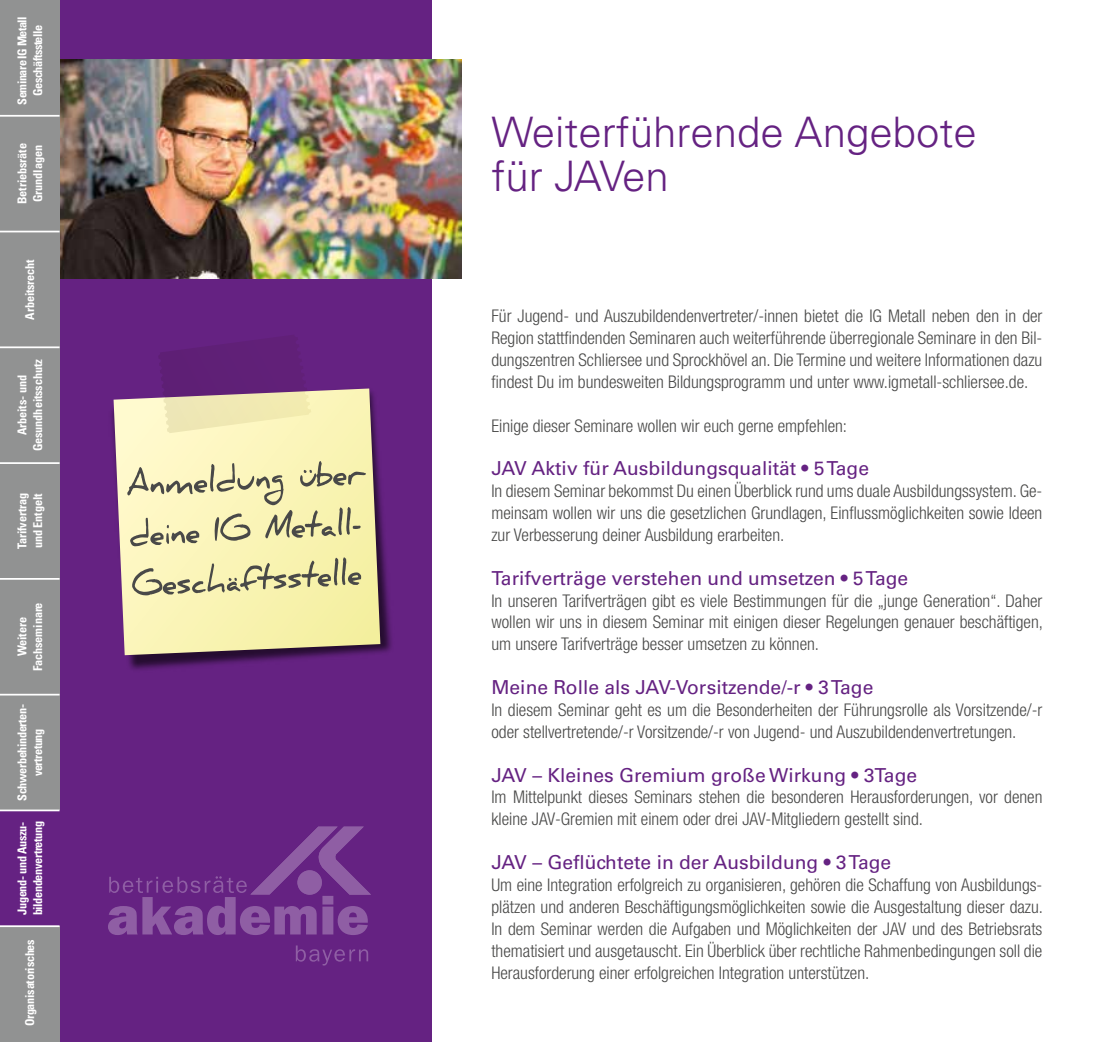
<style>
.page{position:relative;width:1102px;height:1042px;background:#fff}
.page>*{position:absolute;margin:0;border:0;box-sizing:border-box;transform-origin:0 0}
.t1{font:300 42px/43.8px "Univers LT Std";color:#652282}
.t2{font:19.25px "Univers LT Std";color:#652282}
.t3{font:300 condensed 17.5px/21.9px "Helvetica Neue LT Std";color:#494948;text-align:justify}
.t4{font:700 condensed 12.25px/15.8px "Univers LT Std";letter-spacing:-.02em;color:#fff}
.t5{font:700 condensed 12.25px/15.8px "Univers LT Std";letter-spacing:-.04em;color:#fff;text-align:center}
</style>
<div class="page">
<div style="left:45px;top:0;width:387px;height:1042px;background:#652282"></div>
<img style="left:60px;top:60px;width:401px;height:218px">
<svg style="left:296px;top:945px;width:72px;height:20px"></svg>
<svg style="left:108px;top:826px;width:263px;height:109px"></svg>
<div style="left:297px;top:870px;width:25px;height:24px;background:#8f5ea4;border-radius:50%"></div>
<img style="left:111px;top:411px;width:281px;height:259px">
<svg style="left:113px;top:388px;width:267px;height:267px;background:#e2d6aa"></svg>
<svg style="left:158px;top:342px;width:153px;height:91px"></svg>
<svg style="left:127px;top:461px;width:239px;height:85px;background:#e0dba9"></svg>
<svg style="left:132px;top:557px;width:229px;height:38px;background:#d7d29e"></svg>
<div style="left:0;top:0;width:60px;height:116px;background:#919292"></div>
<div style="left:0;top:116px;width:60px;height:115px;background:#919292"></div>
<div style="left:0;top:231px;width:60px;height:116px;background:#919292"></div>
<div style="left:0;top:347px;width:60px;height:116px;background:#919292"></div>
<div style="left:0;top:463px;width:60px;height:116px;background:#919292"></div>
<div style="left:0;top:579px;width:60px;height:115px;background:#919292"></div>
<div style="left:0;top:694px;width:60px;height:116px;background:#919292"></div>
<div style="left:0;top:810px;width:60px;height:116px;background:#652282"></div>
<div style="left:0;top:926px;width:60px;height:116px;background:#919292"></div>
<hr style="left:0;top:925px;width:60px;height:2px;background:#fff">
<hr style="left:0;top:809px;width:60px;height:2px;background:#fff">
<hr style="left:0;top:694px;width:60px;height:1px;background:#fff">
<hr style="left:0;top:578px;width:60px;height:2px;background:#fff">
<hr style="left:0;top:462px;width:60px;height:2px;background:#fff">
<hr style="left:0;top:346px;width:60px;height:2px;background:#fff">
<hr style="left:0;top:231px;width:60px;height:1px;background:#fff">
<hr style="left:0;top:115px;width:60px;height:2px;background:#fff">
<p class="t5" style="left:14px;top:104px;width:90px;rotate:-90deg">Seminare IG Metall<br>Geschäftsstelle</p>
<p class="t4" style="left:14px;top:204px;width:62px;rotate:-90deg">Betriebsräte<br>Grundlagen</p>
<p class="t4" style="left:22px;top:320px;width:62px;rotate:-90deg">Arbeitsrecht</p>
<p class="t4" style="left:14px;top:451px;width:93px;text-align:center;rotate:-90deg">Arbeits- und<br>Gesundheitsschutz</p>
<p class="t4" style="left:14px;top:549px;width:58px;rotate:-90deg">Tarifvertrag und Entgelt</p>
<p class="t4" style="left:14px;top:671px;width:70px;text-align:center;rotate:-90deg">Weitere<br>Fachseminare</p>
<p class="t4" style="left:14px;top:801px;width:98px;text-align:center;rotate:-90deg">Schwerbehinderten&shy;vertretung</p>
<p class="t4" style="left:14px;top:915px;width:96px;rotate:-90deg">Jugend- und Auszu&shy;bildendenvertretung</p>
<p class="t4" style="left:22px;top:1026px;width:89px;rotate:-90deg">Organisatorisches</p>
<h1 class="t1" style="left:491px;top:110px;width:487px">Weiterführende Angebote für JAVen</h1>
<p class="t3" style="left:491px;top:305px;width:552px">Für Jugend- und Auszubildendenvertreter/-innen bietet die IG Metall neben den in der Region stattfindenden Seminaren auch weiterführende überregionale Seminare in den Bil&shy;dungszentren Schliersee und Sprockhövel an. Die Termine und weitere Informationen dazu findest Du im bundesweiten Bildungsprogramm und unter www.igmetall-schliersee.de.</p>
<p class="t3" style="left:491px;top:414px;width:357px">Einige dieser Seminare wollen wir euch gerne empfehlen:</p>
<p class="t2" style="left:491px;top:457px;width:379px">JAV Aktiv für Ausbildungsqualität • 5 Tage</p>
<p class="t3" style="left:491px;top:480px;width:552px">In diesem Seminar bekommst Du einen Überblick rund ums duale Ausbildungssystem. Ge&shy;meinsam wollen wir uns die gesetzlichen Grundlagen, Einflussmöglichkeiten sowie Ideen zur Verbesserung deiner Ausbildung erarbeiten.</p>
<p class="t2" style="left:491px;top:566px;width:418px">Tarifverträge verstehen und umsetzen • 5 Tage</p>
<p class="t3" style="left:491px;top:589px;width:553px">In unseren Tarifverträgen gibt es viele Bestimmungen für die „junge Generation“. Daher wollen wir uns in diesem Seminar mit einigen dieser Regelungen genauer beschäftigen, um unsere Tarifverträge besser umsetzen zu können.</p>
<p class="t2" style="left:491px;top:676px;width:383px">Meine Rolle als JAV-Vorsitzende/-r • 3 Tage</p>
<p class="t3" style="left:491px;top:699px;width:552px">In diesem Seminar geht es um die Besonderheiten der Führungsrolle als Vorsitzende/-r oder stellvertretende/-r Vorsitzende/-r von Jugend- und Auszubildendenvertretungen.</p>
<p class="t2" style="left:491px;top:763px;width:427px">JAV – Kleines Gremium große Wirkung • 3Tage</p>
<p class="t3" style="left:491px;top:786px;width:552px">Im Mittelpunkt dieses Seminars stehen die besonderen Herausforderungen, vor denen kleine JAV-Gremien mit einem oder drei JAV-Mitgliedern gestellt sind.</p>
<p class="t2" style="left:491px;top:851px;width:401px">JAV – Geflüchtete in der Ausbildung • 3 Tage</p>
<p class="t3" style="left:491px;top:874px;width:553px">Um eine Integration erfolgreich zu organisieren, gehören die Schaffung von Ausbildungs&shy;plätzen und anderen Beschäftigungsmöglichkeiten sowie die Ausgestaltung dieser dazu.<br>In dem Seminar werden die Aufgaben und Möglichkeiten der JAV und des Betriebsrats thematisiert und ausgetauscht. Ein Überblick über rechtliche Rahmenbedingungen soll die Herausforderung einer erfolgreichen Integration unterstützen.</p>
</div>
